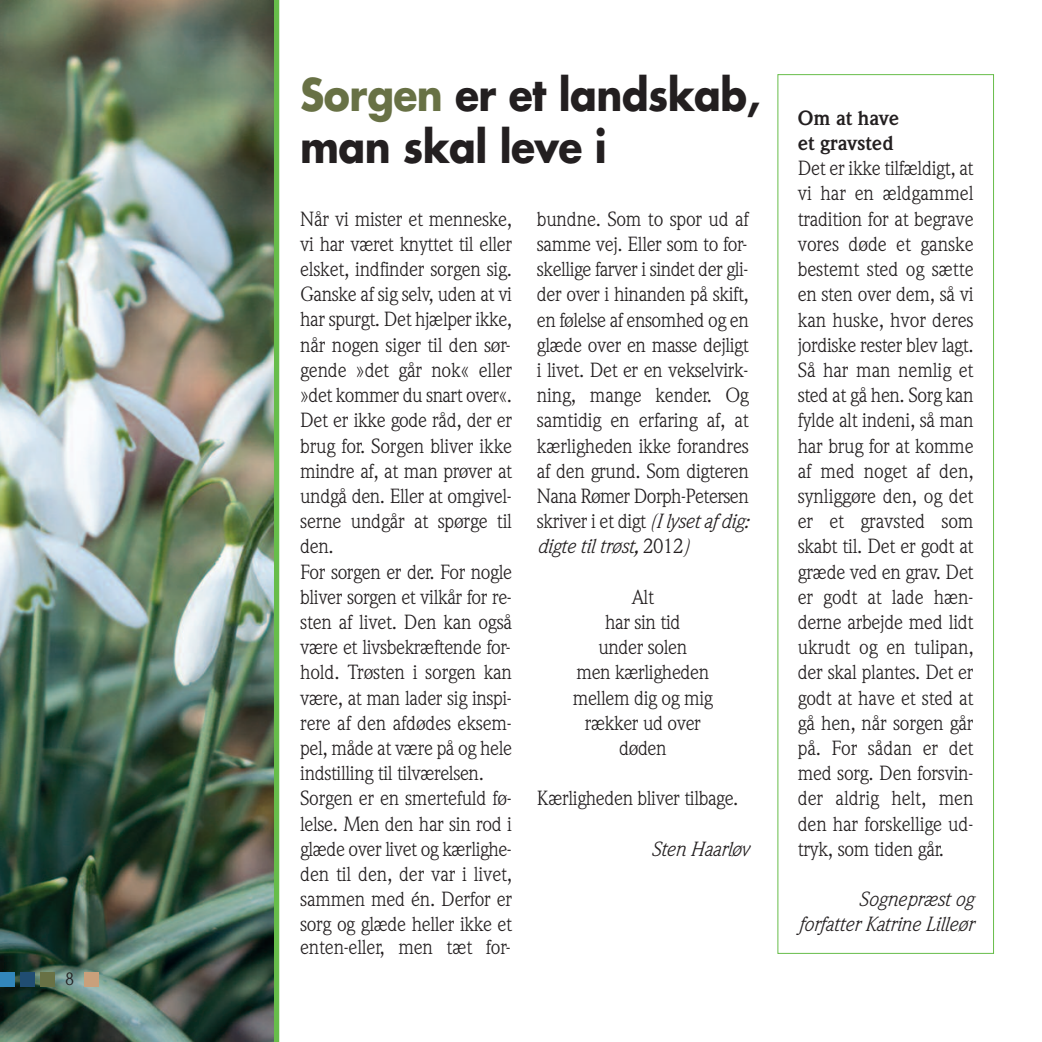
<style>
.page{position:relative;width:1042px;height:1042px;background:#fff}
.page>*{position:absolute;margin:0;border:0;box-sizing:border-box;transform-origin:0 0}
.t1{font:700 43.75px/52px "Futura";letter-spacing:-.015em;color:#231f20;scale:.9 1}
.t2{font:20.12px/25.2px "Weidemann";letter-spacing:-.02em;color:#231f20;text-align:justify}
.t3{font:italic 20.12px/25.2px "Weidemann";letter-spacing:-.015em;color:#231f20;text-align:right}
.t4{font:700 20.12px/25.2px "Weidemann";color:#231f20}
.t5{font:17.5px "Weidemann";color:#231f20}
.s1{color:#687145}
.s2{font-style:italic}
</style>
<div class="page">
<img style="left:0;top:0;width:274px;height:1042px">
<div style="left:274px;top:0;width:5px;height:1042px;background:#67bd4a"></div>
<div style="left:84px;top:972px;width:15px;height:15px;background:#c9a07b"></div>
<div style="left:0;top:972px;width:15px;height:15px;background:#3287bb"></div>
<div style="left:20px;top:972px;width:15px;height:15px;background:#204d72"></div>
<div style="left:40px;top:972px;width:15px;height:15px;background:#687145"></div>
<div style="left:777px;top:74px;width:217px;height:880px;border:1px solid #67bd4a"></div>
<p class="t5" style="left:65px;top:972px;width:11px">8</p>
<h1 class="t1" style="left:300px;top:72px;width:513px"><span class="s1">Sorgen</span> er et landskab, man skal leve i</h1>
<p class="t2" style="left:300px;top:208px;width:213px;text-align:left">Når vi mister et menneske, vi har været knyttet til eller elsket, indfinder sorgen sig.<br>Ganske af sig selv, uden at vi har spurgt. Det hjælper ikke, når nogen siger til den sør&shy;gende »det går nok« eller »det kommer du snart over«.<br>Det er ikke gode råd, der er brug for. Sorgen bliver ikke mindre af, at man prøver at undgå den. Eller at omgivel&shy;serne undgår at spørge til den.<br>For sorgen er der. For nogle bliver sorgen et vilkår for re&shy;sten af livet. Den kan også være et livsbekræftende for&shy;hold. Trøsten i sorgen kan være, at man lader sig inspi&shy;rere af den afdødes eksem&shy;pel, måde at være på og hele indstilling til tilværelsen.<br>Sorgen er en smertefuld fø&shy;lelse. Men den har sin rod i glæde over livet og kærlighe&shy;den til den, der var i livet, sammen med én. Derfor er sorg og glæde heller ikke et</p>
<p class="t2" style="left:300px;top:936px;width:212px">enten-eller, men tæt for-</p>
<p class="t2" style="left:537px;top:208px;width:213px">bundne. Som to spor ud af samme vej. Eller som to for&shy;skellige farver i sindet der gli&shy;der over i hinanden på skift, en følelse af ensomhed og en glæde over en masse dejligt i livet. Det er en vekselvirk&shy;ning, mange kender. Og samtidig en erfaring af, at kærligheden ikke forandres af den grund. Som digteren Nana Rømer Dorph-Petersen skriver i et digt <span class="s2">(I lyset af dig: digte til trøst,</span> 2012<span class="s2">)</span></p>
<p class="t2" style="left:573px;top:586px;width:141px;text-align:center">Alt<br>har sin tid<br>under solen<br>men kærligheden mellem dig og mig rækker ud over døden</p>
<p class="t2" style="left:537px;top:787px;width:203px">Kærligheden bliver tilbage.</p>
<p class="t3" style="left:651px;top:838px;width:100px">Sten Haarløv</p>
<p class="t4" style="left:798px;top:107px;width:103px">Om at have et gravsted</p>
<p class="t2" style="left:798px;top:157px;width:177px">Det er ikke tilfældigt, at vi har en ældgammel tradition for at begrave vores døde et ganske bestemt sted og sætte en sten over dem, så vi kan huske, hvor deres jordiske rester blev lagt.<br>Så har man nemlig et sted at gå hen. Sorg kan fylde alt indeni, så man har brug for at komme af med noget af den, synliggøre den, og det er et gravsted som skabt til. Det er godt at græde ved en grav. Det er godt at lade hæn&shy;derne arbejde med lidt ukrudt og en tulipan, der skal plantes. Det er godt at have et sted at gå hen, når sorgen går på. For sådan er det med sorg. Den forsvin&shy;der aldrig helt, men den har forskellige ud&shy;tryk, som tiden går.</p>
<p class="t3" style="left:798px;top:888px;width:177px">Sognepræst og forfatter Katrine Lilleør</p>
</div>
